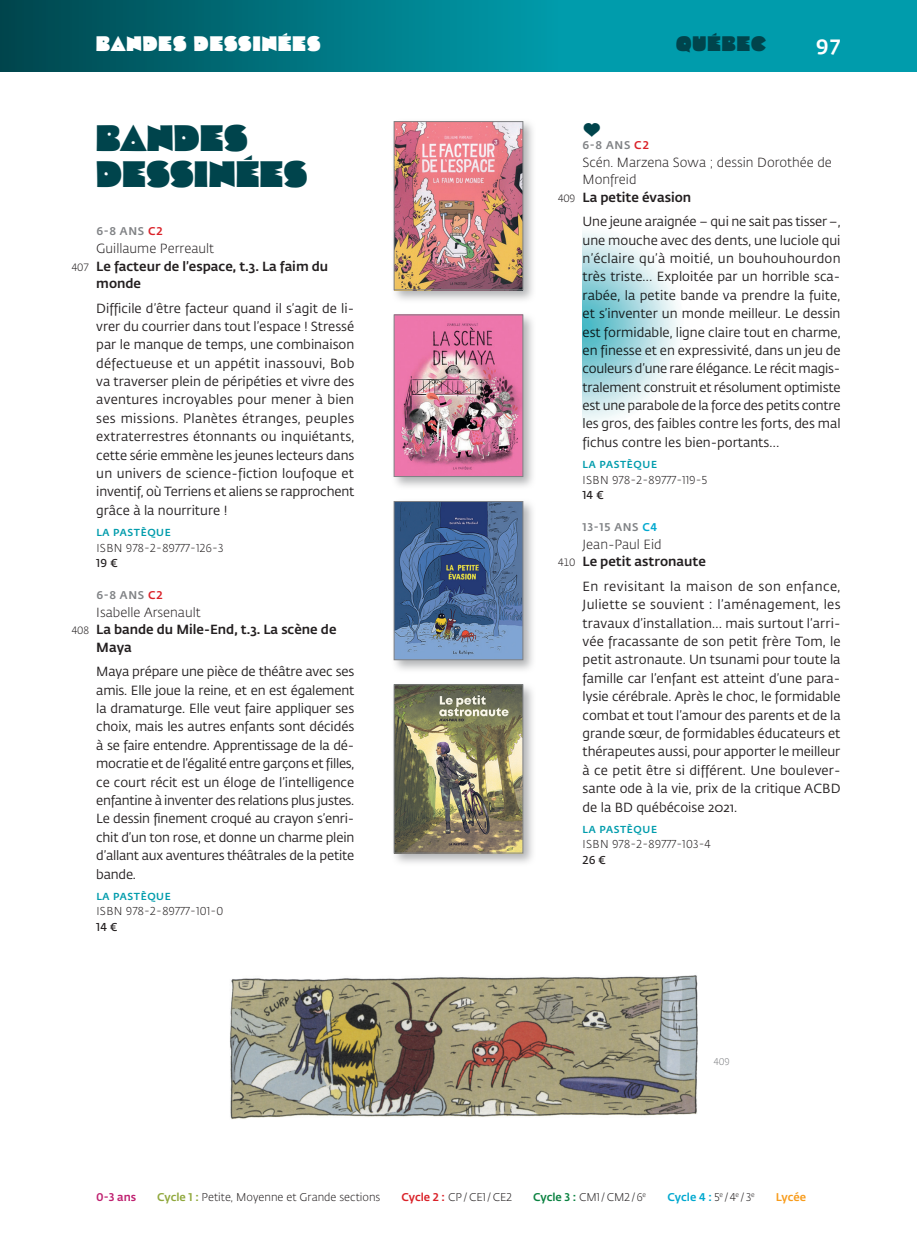
<style>
.page{position:relative;width:917px;height:1235px;background:#fff}
.page>*{position:absolute;margin:0;border:0;box-sizing:border-box;transform-origin:0 0}
.t1{font:36.75px/36.8px "Cooter Deuce";letter-spacing:.015em;color:#00444c}
.t2{font:21px "Cooter Deuce";letter-spacing:.05em;color:#fff}
.t3{font:21px "Cooter Deuce";letter-spacing:.05em;color:#00444c}
.t4{font:500 21px "Fedra Sans Pro";color:#fff}
.t5{font:14px "RLPE";color:#00444c}
.t6{font:13.12px/18.4px "Fedra Sans Pro";color:#231f20;text-align:justify}
.t7{font:500 13.12px/17.5px "Fedra Sans Pro";color:#231f20}
.t8{font:300 13.12px "Fedra Sans Pro";color:#231f20}
.t9{font:300 11.38px "Fedra Sans Pro";letter-spacing:.035em;color:#231f20}
.t10{font:600 11.38px "Fedra Sans Pro";color:#231f20}
.t11{font:300 11.2px "Fedra Sans Pro";color:#231f20}
.t12{font:500 11.2px "Fedra Sans Pro";color:#00a8cf}
.t13{font:500 11.2px "Fedra Sans Pro";color:#bf2070}
.t14{font:500 11.2px "Fedra Sans Pro";color:#f89c1c}
.t15{font:500 11.03px "Fedra Sans Pro";letter-spacing:.06em;color:#808285}
.t16{font:500 10.15px "Fedra Sans Pro";letter-spacing:.06em;color:#009cac}
.t17{font:300 9.62px "Fedra Sans Pro";color:#808285}
.s1{color:#da2128}
.s2{font-weight:300;font-size:10.5px}
.s3{color:#00a8cf}
.s4{font-weight:300}
.s5{font-weight:500;color:#90a83d}
.s6{font-weight:500;color:#da2128}
.s7{font-weight:500;color:#0b8241}
.s8{font-weight:300;color:#231f20}
</style>
<div class="page">
<div style="left:391px;top:118px;width:146px;height:185px;background:#808285;opacity:.6"></div>
<img style="left:396px;top:123px;width:125px;height:165px">
<div style="left:394px;top:121px;width:129px;height:169px;border:1px solid #808285"></div>
<div style="left:391px;top:311px;width:146px;height:179px;background:#808285;opacity:.6"></div>
<img style="left:396px;top:317px;width:125px;height:157px">
<div style="left:394px;top:315px;width:129px;height:161px;border:1px solid #808285"></div>
<div style="left:391px;top:498px;width:146px;height:175px;background:#808285;opacity:.6"></div>
<img style="left:396px;top:503px;width:125px;height:154px">
<div style="left:394px;top:501px;width:129px;height:158px;border:1px solid #808285"></div>
<div style="left:391px;top:681px;width:146px;height:185px;background:#808285;opacity:.6"></div>
<img style="left:396px;top:686px;width:125px;height:165px">
<div style="left:394px;top:684px;width:129px;height:169px;border:1px solid #808285"></div>
<div style="left:558px;top:0;width:359px;height:71px;background:#009cac"></div>
<div style="left:0;top:0;width:558px;height:71px;background:linear-gradient(to right,#00454d,#009cac)"></div>
<img style="left:582px;top:232px;width:96px;height:190px">
<img style="left:230px;top:975px;width:468px;height:143px">
<h2 class="t2" style="left:96px;top:32px;width:226px">BANDES DESSINÉES</h2>
<h2 class="t3" style="left:676px;top:32px;width:91px">QUÉBEC</h2>
<h2 class="t4" style="left:816px;top:27px;width:26px">97</h2>
<h1 class="t1" style="left:96px;top:119px;width:213px">BANDES<br>DESSINÉES</h1>
<p class="t15" style="left:96px;top:223px;width:68px">6-8 ANS <span class="s1">C2</span></p>
<p class="t8" style="left:96px;top:239px;width:119px">Guillaume Perreault</p>
<p class="t7" style="left:71px;top:256px;width:258px"><span class="s2">407</span> Le facteur de l’espace, t.3. La faim du</p>
<p class="t7" style="left:96px;top:274px;width:46px">monde</p>
<p class="t6" style="left:96px;top:298px;width:260px">Difficile d’être facteur quand il s’agit de li&shy;vrer du courrier dans tout l’espace ! Stressé par le manque de temps, une combinaison défectueuse et un appétit inassouvi, Bob va traverser plein de péripéties et vivre des aventures incroyables pour mener à bien ses missions. Planètes étranges, peuples extraterrestres étonnants ou inquiétants, cette série emmène les jeunes lecteurs dans un univers de science-fiction loufoque et inventif, où Terriens et aliens se rapprochent grâce à la nourriture !</p>
<p class="t16" style="left:96px;top:525px;width:76px">LA PASTÈQUE</p>
<p class="t9" style="left:96px;top:540px;width:129px">ISBN 978-2-89777-126-3</p>
<p class="t10" style="left:96px;top:554px;width:23px">19 €</p>
<p class="t15" style="left:96px;top:587px;width:68px">6-8 ANS <span class="s1">C2</span></p>
<p class="t8" style="left:96px;top:603px;width:106px">Isabelle Arsenault</p>
<p class="t7" style="left:71px;top:620px;width:266px"><span class="s2">408</span> La bande du Mile-End, t.3. La scène de</p>
<p class="t7" style="left:96px;top:637px;width:37px">Maya</p>
<p class="t6" style="left:96px;top:662px;width:260px">Maya prépare une pièce de théâtre avec ses amis. Elle joue la reine, et en est également la dramaturge. Elle veut faire appliquer ses choix, mais les autres enfants sont décidés à se faire entendre. Apprentissage de la dé&shy;mocratie et de l’égalité entre garçons et filles, ce court récit est un éloge de l’intelligence enfantine à inventer des relations plus justes.<br>Le dessin finement croqué au crayon s’enri&shy;chit d’un ton rose, et donne un charme plein d’allant aux aventures théâtrales de la petite bande.</p>
<p class="t16" style="left:96px;top:888px;width:76px">LA PASTÈQUE</p>
<p class="t9" style="left:96px;top:903px;width:129px">ISBN 978-2-89777-101-0</p>
<p class="t10" style="left:96px;top:918px;width:23px">14 €</p>
<p class="t5" style="left:582px;top:122px;width:20px">a</p>
<p class="t15" style="left:582px;top:137px;width:68px">6-8 ANS <span class="s1">C2</span></p>
<p class="t8" style="left:582px;top:153px;width:251px">Scén. Marzena Sowa ; dessin Dorothée de</p>
<p class="t8" style="left:582px;top:171px;width:55px">Monfreid</p>
<p class="t7" style="left:558px;top:187px;width:135px"><span class="s2">409</span> La petite évasion</p>
<p class="t6" style="left:582px;top:212px;width:260px">Une jeune araignée – qui ne sait pas tisser–, une mouche avec des dents, une luciole qui n’éclaire qu’à moitié, un bouhouhourdon très triste… Exploitée par un horrible sca&shy;rabée, la petite bande va prendre la fuite, et s’inventer un monde meilleur. Le dessin est formidable, ligne claire tout en charme, en finesse et en expressivité, dans un jeu de couleurs d’une rare élégance. Le récit magis&shy;tralement construit et résolument optimiste est une parabole de la force des petits contre les gros, des faibles contre les forts, des mal fichus contre les bien-portants…</p>
<p class="t16" style="left:582px;top:457px;width:76px">LA PASTÈQUE</p>
<p class="t9" style="left:582px;top:472px;width:126px">ISBN 978-2-89777-119-5</p>
<p class="t10" style="left:582px;top:486px;width:23px">14 €</p>
<p class="t15" style="left:582px;top:519px;width:76px">13-15 ANS <span class="s3">C4</span></p>
<p class="t7" style="left:558px;top:534px;width:150px;text-indent:25px"><span class="s4">Jean-Paul Eid<br></span><span class="s2">410</span> Le petit astronaute</p>
<p class="t6" style="left:582px;top:576px;width:260px">En revisitant la maison de son enfance, Juliette se souvient : l’aménagement, les travaux d’installation… mais surtout l’arri&shy;vée fracassante de son petit frère Tom, le petit astronaute. Un tsunami pour toute la famille car l’enfant est atteint d’une para&shy;lysie cérébrale. Après le choc, le formidable combat et tout l’amour des parents et de la grande sœur, de formidables éducateurs et thérapeutes aussi, pour apporter le meilleur à ce petit être si différent. Une boulever&shy;sante ode à la vie, prix de la critique ACBD de la BD québécoise 2021.</p>
<p class="t16" style="left:582px;top:821px;width:76px">LA PASTÈQUE</p>
<p class="t9" style="left:582px;top:836px;width:130px">ISBN 978-2-89777-103-4</p>
<p class="t10" style="left:582px;top:851px;width:25px">26 €</p>
<p class="t17" style="left:713px;top:1055px;width:18px">409</p>
<p class="t13" style="left:96px;top:1188px;width:41px">0-3 ans</p>
<p class="t11" style="left:157px;top:1189px;width:225px"><span class="s5">Cycle 1 :</span> Petite, Moyenne et Grande sections</p>
<p class="t11" style="left:401px;top:1189px;width:112px"><span class="s6">Cycle 2 :</span> CP/CE1/CE2</p>
<p class="t11" style="left:533px;top:1189px;width:115px"><span class="s7">Cycle 3 :</span> CM1/CM2 /6<sup>e</sup></p>
<p class="t12" style="left:667px;top:1188px;width:89px">Cycle 4 : <span class="s8">5</span><sup>e</sup> <span class="s8">/4</span><sup>e</sup> <span class="s8">/ 3</span><sup>e</sup></p>
<p class="t14" style="left:776px;top:1188px;width:32px">Lycée</p>
</div>
